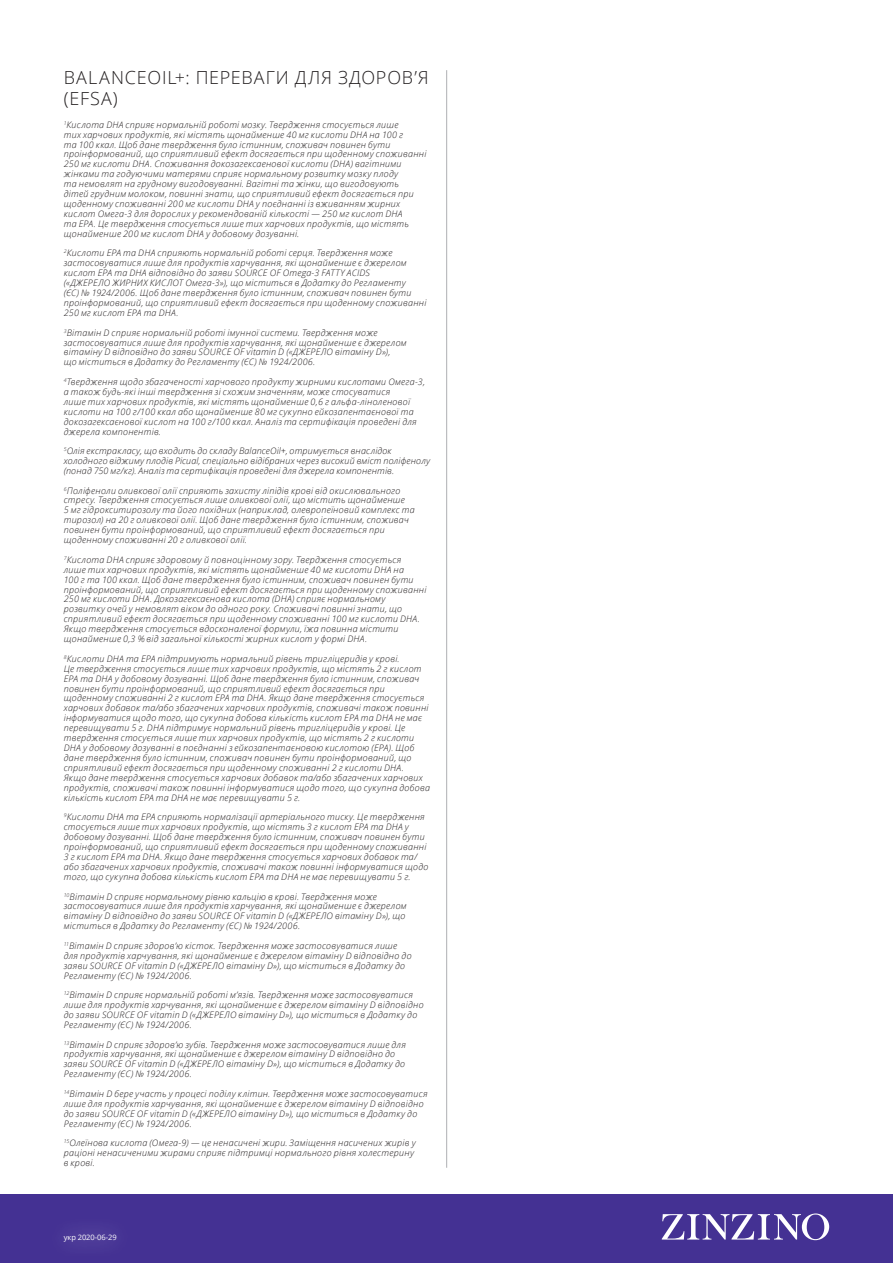
<style>
.page{position:relative;width:893px;height:1263px;background:#fff}
.page>*{position:absolute;margin:0;border:0;box-sizing:border-box;transform-origin:0 0}
.Paragraph_Style_1{font:300 18px/21px "Open Sans";letter-spacing:.05em;color:#231f20}
.Brödtext_claims_Ligh{font:italic 300 9px/9.9px "Open Sans";letter-spacing:.03em;color:#231f20}
.t1{font:7.5px "Open Sans";color:#fff}
</style>
<div class="page">
<div style="left:0;top:1194px;width:893px;height:69px;background:#443193"></div>
<svg style="left:662px;top:1213px;width:167px;height:27px"></svg>
<hr style="left:446px;top:70px;width:1px;height:1098px;background:#aeafb3">
<p class="Paragraph_Style_1" style="left:64px;top:66px;width:366px">BALANCEOIL+: ПЕРЕВАГИ ДЛЯ ЗДОРОВ’Я (EFSA)</p>
<p class="Brödtext_claims_Ligh" style="left:64px;top:119px;width:364px"><sup>1</sup>Кислота DHA сприяє нормальній роботі мозку. Твердження стосується лише<br>тих харчових продуктів, які містять щонайменше 40 мг кислоти DHA на 100 г<br>та 100 ккал. Щоб дане твердження було істинним, споживач повинен бути проінформований, що сприятливий ефект досягається при щоденному споживанні 250 мг кислоти DHA. Споживання докозагексаенової кислоти (DHA) вагітними жінками та годуючими матерями сприяє нормальному розвитку мозку плоду<br>та немовлят на грудному вигодовуванні. Вагітні та жінки, що вигодовують<br>дітей грудним молоком, повинні знати, що сприятливий ефект досягається при щоденному споживанні 200 мг кислоти DHA у поєднанні із вживанням жирних кислот Омега-3 для дорослих у рекомендованій кількості — 250 мг кислот DHA<br>та EPA. Це твердження стосується лише тих харчових продуктів, що містять щонайменше 200 мг кислот DHA у добовому дозуванні.</p>
<p class="Brödtext_claims_Ligh" style="left:64px;top:248px;width:364px"><sup>2</sup>Кислоти EPA та DHA сприяють нормальній роботі серця. Твердження може застосовуватися лише для продуктів харчування, які щонайменше є джерелом кислот EPA та DHA відповідно до заяви SOURCE OF Omega-3 FATTY ACIDS<br>(«ДЖЕРЕЛО ЖИРНИХ КИСЛОТ Омега-3»), що міститься в Додатку до Регламенту<br>(ЄС) № 1924/2006. Щоб дане твердження було істинним, споживач повинен бути проінформований, що сприятливий ефект досягається при щоденному споживанні 250 мг кислот EPA та DHA.</p>
<p class="Brödtext_claims_Ligh" style="left:64px;top:327px;width:344px"><sup>3</sup>Вітамін D сприяє нормальній роботі імунної системи. Твердження може застосовуватися лише для продуктів харчування, які щонайменше є джерелом вітаміну D відповідно до заяви SOURCE OF vitamin D («ДЖЕРЕЛО вітаміну D»),<br>що міститься в Додатку до Регламенту (ЄС) № 1924/2006.</p>
<p class="Brödtext_claims_Ligh" style="left:64px;top:376px;width:363px"><sup>4</sup>Твердження щодо збагаченості харчового продукту жирними кислотами Омега-3, а також будь-які інші твердження зі схожим значенням, може стосуватися<br>лише тих харчових продуктів, які містять щонайменше 0,6 г альфа-ліноленової кислоти на 100 г/100 ккал або щонайменше 80 мг сукупно ейкозапентаєнової та докозагексаєнової кислот на 100 г/100 ккал. Аналіз та сертифікація проведені для джерела компонентів.</p>
<p class="Brödtext_claims_Ligh" style="left:64px;top:446px;width:368px"><sup>5</sup>Олія екстракласу, що входить до складу BalanceOil+, отримується внаслідок холодного віджиму плодів Picual, спеціально відібраних через високий вміст поліфенолу (понад 750 мг/кг). Аналіз та сертифікація проведені для джерела компонентів.</p>
<p class="Brödtext_claims_Ligh" style="left:64px;top:485px;width:352px"><sup>6</sup>Поліфеноли оливкової олії сприяють захисту ліпідів крові від окислювального стресу. Твердження стосується лише оливкової олії, що містить щонайменше<br>5 мг гідрокситирозолу та його похідних (наприклад, олевропеїновий комплекс та тирозол) на 20 г оливкової олії. Щоб дане твердження було істинним, споживач повинен бути проінформований, що сприятливий ефект досягається при щоденному споживанні 20 г оливкової олії.</p>
<p class="Brödtext_claims_Ligh" style="left:64px;top:554px;width:364px"><sup>7</sup>Кислота DHA сприяє здоровому й повноцінному зору. Твердження стосується<br>лише тих харчових продуктів, які містять щонайменше 40 мг кислоти DHA на<br>100 г та 100 ккал. Щоб дане твердження було істинним, споживач повинен бути проінформований, що сприятливий ефект досягається при щоденному споживанні 250 мг кислоти DHA. Докозагексаєнова кислота (DHA) сприяє нормальному розвитку очей у немовлят віком до одного року. Споживачі повинні знати, що сприятливий ефект досягається при щоденному споживанні 100 мг кислоти DHA.<br>Якщо твердження стосується вдосконаленої формули, їжа повинна містити щонайменше 0,3 % від загальної кількості жирних кислот у формі DHA.</p>
<p class="Brödtext_claims_Ligh" style="left:64px;top:653px;width:368px"><sup>8</sup>Кислоти DHA та EPA підтримують нормальний рівень тригліцеридів у крові.<br>Це твердження стосується лише тих харчових продуктів, що містять 2 г кислот EPA та DHA у добовому дозуванні. Щоб дане твердження було істинним, споживач повинен бути проінформований, що сприятливий ефект досягається при щоденному споживанні 2 г кислот EPA та DHA. Якщо дане твердження стосується харчових добавок та/або збагачених харчових продуктів, споживачі також повинні інформуватися щодо того, що сукупна добова кількість кислот EPA та DHA не має перевищувати 5 г. DHA підтримує нормальний рівень тригліцеридів у крові. Це твердження стосується лише тих харчових продуктів, що містять 2 г кислоти DHA у добовому дозуванні в поєднанні з ейкозапентаєновою кислотою (EPA). Щоб дане твердження було істинним, споживач повинен бути проінформований, що сприятливий ефект досягається при щоденному споживанні 2 г кислоти DHA.<br>Якщо дане твердження стосується харчових добавок та/або збагачених харчових продуктів, споживачі також повинні інформуватися щодо того, що сукупна добова кількість кислот EPA та DHA не має перевищувати 5 г.</p>
<p class="Brödtext_claims_Ligh" style="left:64px;top:812px;width:366px"><sup>9</sup>Кислоти DHA та EPA сприяють нормалізації артеріального тиску. Це твердження стосується лише тих харчових продуктів, що містять 3 г кислот EPA та DHA у добовому дозуванні. Щоб дане твердження було істинним, споживач повинен бути проінформований, що сприятливий ефект досягається при щоденному споживанні 3 г кислот EPA та DHA. Якщо дане твердження стосується харчових добавок та/ або збагачених харчових продуктів, споживачі також повинні інформуватися щодо того, що сукупна добова кількість кислот EPA та DHA не має перевищувати 5 г.</p>
<p class="Brödtext_claims_Ligh" style="left:64px;top:891px;width:344px"><sup>10</sup>Вітамін D сприяє нормальному рівню кальцію в крові. Твердження може застосовуватися лише для продуктів харчування, які щонайменше є джерелом вітаміну D відповідно до заяви SOURCE OF vitamin D («ДЖЕРЕЛО вітаміну D»), що міститься в Додатку до Регламенту (ЄС) № 1924/2006.</p>
<p class="Brödtext_claims_Ligh" style="left:64px;top:940px;width:349px"><sup>11</sup>Вітамін D сприяє здоров’ю кісток. Твердження може застосовуватися лише для продуктів харчування, які щонайменше є джерелом вітаміну D відповідно до заяви SOURCE OF vitamin D («ДЖЕРЕЛО вітаміну D»), що міститься в Додатку до Регламенту (ЄС) № 1924/2006.</p>
<p class="Brödtext_claims_Ligh" style="left:64px;top:990px;width:361px"><sup>12</sup>Вітамін D сприяє нормальній роботі м’язів. Твердження може застосовуватися лише для продуктів харчування, які щонайменше є джерелом вітаміну D відповідно до заяви SOURCE OF vitamin D («ДЖЕРЕЛО вітаміну D»), що міститься в Додатку до Регламенту (ЄС) № 1924/2006.</p>
<p class="Brödtext_claims_Ligh" style="left:64px;top:1039px;width:344px"><sup>13</sup>Вітамін D сприяє здоров’ю зубів. Твердження може застосовуватися лише для продуктів харчування, які щонайменше є джерелом вітаміну D відповідно до заяви SOURCE OF vitamin D («ДЖЕРЕЛО вітаміну D»), що міститься в Додатку до Регламенту (ЄС) № 1924/2006.</p>
<p class="Brödtext_claims_Ligh" style="left:64px;top:1088px;width:365px"><sup>14</sup>Вітамін D бере участь у процесі поділу клітин. Твердження може застосовуватися лише для продуктів харчування, які щонайменше є джерелом вітаміну D відповідно до заяви SOURCE OF vitamin D («ДЖЕРЕЛО вітаміну D»), що міститься в Додатку до Регламенту (ЄС) № 1924/2006.</p>
<p class="Brödtext_claims_Ligh" style="left:64px;top:1137px;width:353px"><sup>15</sup>Олеїнова кислота (Омега-9) — це ненасичені жири. Заміщення насичених жирів у раціоні ненасиченими жирами сприяє підтримці нормального рівня холестерину в крові.</p>
<p class="t1" style="left:64px;top:1232px;width:55px">укр 2020-06-29</p>
</div>
